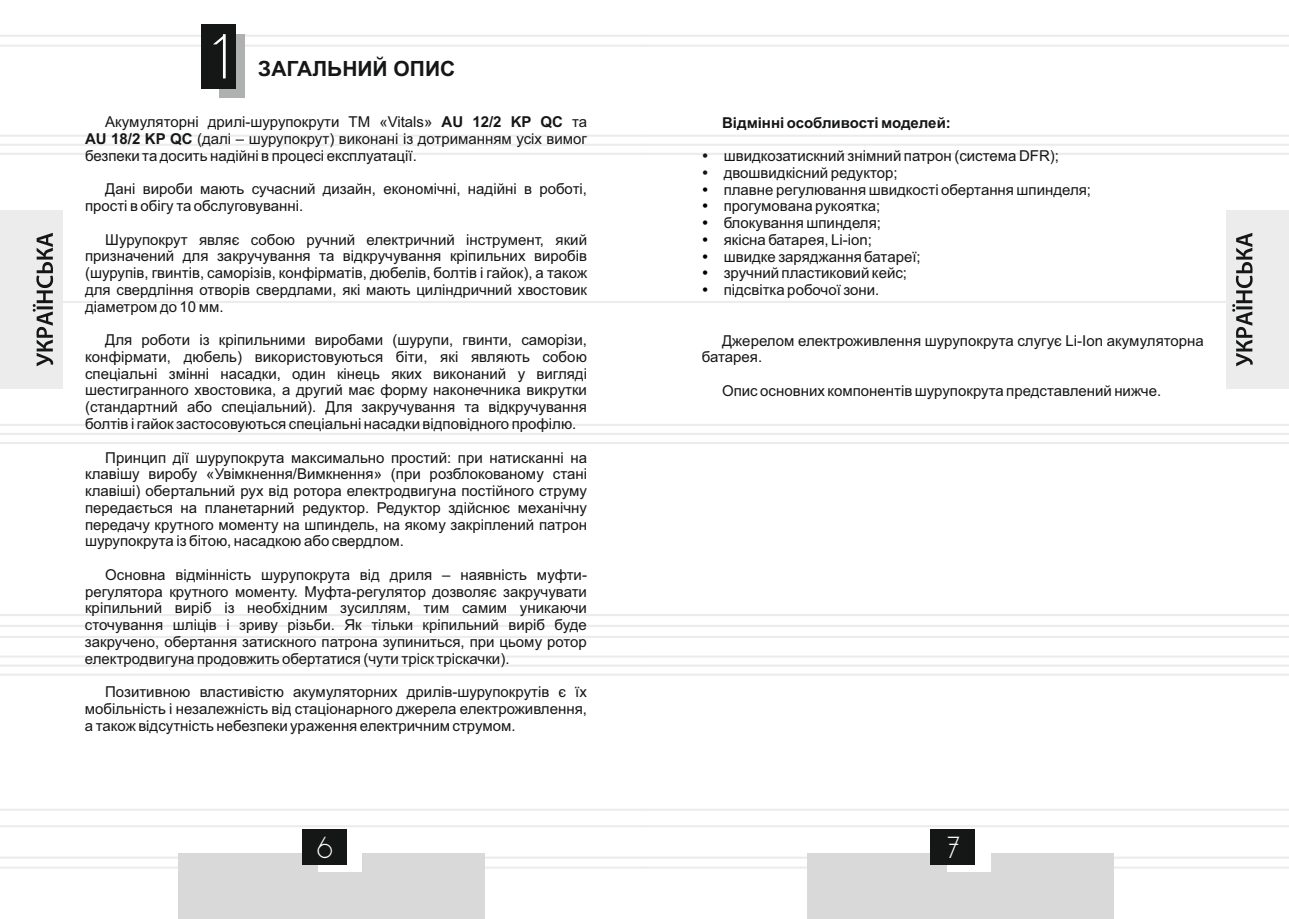
<style>
.page{position:relative;width:1289px;height:919px;background:#fff}
.page>*{position:absolute;margin:0;border:0;box-sizing:border-box;transform-origin:0 0}
.t1{font:52.5px "DS Standart Cyr";color:#fff}
.t2{font:26.25px "DS Standart Cyr";color:#fff}
.t3{font:700 21px "Arial";color:#151616}
.t4{font:15px/16.8px "Arial";color:#151616;text-align:justify}
.t5{font:700 15px "Arial";color:#151616}
.s1{font-weight:700}
</style>
<div class="page">
<hr style="left:644px;top:135px;width:644px;height:2px;background:#ececec">
<hr style="left:644px;top:153px;width:644px;height:2px;background:#ececec">
<hr style="left:644px;top:424px;width:644px;height:2px;background:#ececec">
<hr style="left:644px;top:442px;width:644px;height:2px;background:#ececec">
<hr style="left:644px;top:614px;width:644px;height:2px;background:#ececec">
<hr style="left:644px;top:635px;width:644px;height:3px;background:#ececec">
<hr style="left:644px;top:655px;width:644px;height:2px;background:#ececec">
<hr style="left:644px;top:673px;width:644px;height:2px;background:#ececec">
<hr style="left:644px;top:856px;width:644px;height:2px;background:#ececec">
<hr style="left:644px;top:866px;width:644px;height:2px;background:#ececec">
<hr style="left:644px;top:35px;width:644px;height:2px;background:#ececec">
<hr style="left:644px;top:45px;width:644px;height:2px;background:#ececec">
<hr style="left:644px;top:808px;width:644px;height:2px;background:#ececec">
<hr style="left:644px;top:825px;width:644px;height:2px;background:#ececec">
<hr style="left:644px;top:301px;width:644px;height:2px;background:#ececec">
<hr style="left:0;top:135px;width:644px;height:2px;background:#ececec">
<hr style="left:0;top:144px;width:1288px;height:2px;background:#ececec">
<hr style="left:0;top:153px;width:644px;height:2px;background:#ececec">
<hr style="left:0;top:424px;width:644px;height:2px;background:#ececec">
<hr style="left:0;top:433px;width:1288px;height:2px;background:#ececec">
<hr style="left:0;top:442px;width:644px;height:2px;background:#ececec">
<hr style="left:0;top:614px;width:644px;height:2px;background:#ececec">
<hr style="left:0;top:625px;width:1288px;height:2px;background:#ececec">
<hr style="left:0;top:635px;width:644px;height:3px;background:#ececec">
<hr style="left:0;top:655px;width:644px;height:2px;background:#ececec">
<hr style="left:0;top:664px;width:1288px;height:3px;background:#f1f1f1">
<hr style="left:0;top:673px;width:644px;height:2px;background:#ececec">
<hr style="left:0;top:856px;width:644px;height:2px;background:#ececec">
<hr style="left:0;top:866px;width:644px;height:2px;background:#ececec">
<hr style="left:0;top:35px;width:644px;height:2px;background:#ececec">
<hr style="left:0;top:45px;width:644px;height:2px;background:#ececec">
<hr style="left:0;top:808px;width:644px;height:2px;background:#ececec">
<hr style="left:0;top:825px;width:644px;height:2px;background:#ececec">
<hr style="left:0;top:301px;width:644px;height:2px;background:#ececec">
<div style="left:178px;top:853px;width:307px;height:65px;background:#d9d9da"></div>
<div style="left:318px;top:832px;width:44px;height:39px;background:#fff"></div>
<div style="left:301px;top:829px;width:45px;height:36px;background:#151616"></div>
<div style="left:0;top:210px;width:62px;height:179px;background:#ececec"></div>
<svg style="left:33px;top:233px;width:20px;height:133px"></svg>
<div style="left:807px;top:853px;width:306px;height:65px;background:#d9d9da"></div>
<div style="left:946px;top:832px;width:44px;height:39px;background:#fff"></div>
<div style="left:930px;top:829px;width:45px;height:36px;background:#151616"></div>
<div style="left:1226px;top:210px;width:62px;height:179px;background:#ececec"></div>
<svg style="left:1232px;top:233px;width:20px;height:133px"></svg>
<div style="left:219px;top:34px;width:26px;height:64px;background:#afb0b0"></div>
<div style="left:202px;top:24px;width:34px;height:64px;background:#151616"></div>
<h1 class="t1" style="left:212px;top:36px;width:16px">1</h1>
<h3 class="t3" style="left:258px;top:60px;width:199px">ЗАГАЛЬНИЙ ОПИС</h3>
<p class="t4" style="left:85px;top:115px;width:503px;text-indent:20px">Акумуляторні дрилі-шурупокрути ТМ «Vitals» <span class="s1">AU 12/2 KP QC</span> та <span class="s1">AU 18/2 KP QC</span> (далі – шурупокрут) виконані із дотриманням усіх вимог безпеки та досить надійні в процесі експлуатації.</p>
<p class="t4" style="left:85px;top:182px;width:503px;text-indent:20px">Дані вироби мають сучасний дизайн, економічні, надійні в роботі, прості в обігу та обслуговуванні.</p>
<p class="t4" style="left:85px;top:232px;width:503px;text-indent:20px">Шурупокрут являє собою ручний електричний інструмент, який призначений для закручування та відкручування кріпильних виробів (шурупів, гвинтів, саморізів, конфірматів, дюбелів, болтів і гайок), а також для свердління отворів свердлами, які мають циліндричний хвостовик діаметром до 10 мм.</p>
<p class="t4" style="left:85px;top:333px;width:503px;text-indent:20px">Для роботи із кріпильними виробами (шурупи, гвинти, саморізи, конфірмати, дюбель) використовуються біти, які являють собою спеціальні змінні насадки, один кінець яких виконаний у вигляді шестигранного хвостовика, а другий має форму наконечника викрутки (стандартний або спеціальний). Для закручування та відкручування болтів і гайок застосовуються спеціальні насадки відповідного профілю.</p>
<p class="t4" style="left:85px;top:450px;width:503px;text-indent:20px">Принцип дії шурупокрута максимально простий: при натисканні на клавішу виробу «Увімкнення/Вимкнення» (при розблокованому стані клавіші) обертальний рух від ротора електродвигуна постійного струму передається на планетарний редуктор. Редуктор здійснює механічну передачу крутного моменту на шпиндель, на якому закріплений патрон шурупокрута із бітою, насадкою або свердлом.</p>
<p class="t4" style="left:85px;top:567px;width:503px;text-indent:20px">Основна відмінність шурупокрута від дриля – наявність муфти&shy;регулятора крутного моменту. Муфта-регулятор дозволяє закручувати кріпильний виріб із необхідним зусиллям, тим самим уникаючи сточування шліців і зриву різьби. Як тільки кріпильний виріб буде закручено, обертання затискного патрона зупиниться, при цьому ротор електродвигуна продовжить обертатися (чути тріск тріскачки).</p>
<p class="t4" style="left:85px;top:685px;width:503px;text-indent:20px">Позитивною властивістю акумуляторних дрилів-шурупокрутів є їх мобільність і незалежність від стаціонарного джерела електроживлення, а також відсутність небезпеки ураження електричним струмом.</p>
<p class="t5" style="left:722px;top:117px;width:230px">Відмінні особливості моделей:</p>
<p class="t4" style="left:723px;top:149px;width:369px;text-align:left">швидкозатискний знімний патрон (система DFR); двошвидкісний редуктор;<br>плавне регулювання швидкості обертання шпинделя; прогумована рукоятка;<br>блокування шпинделя;<br>якісна батарея, Li-ion;<br>швидке заряджання батареї;<br>зручний пластиковий кейс;<br>підсвітка робочої зони.</p>
<p class="t4" style="left:702px;top:333px;width:503px;text-indent:20px">Джерелом електроживлення шурупокрута слугує Li-Ion акумуляторна батарея.</p>
<p class="t4" style="left:722px;top:383px;width:440px">Опис основних компонентів шурупокрута представлений нижче.</p>
<h2 class="t2" style="left:317px;top:836px;width:17px">6</h2>
<h2 class="t2" style="left:947px;top:836px;width:14px">7</h2>
</div>
